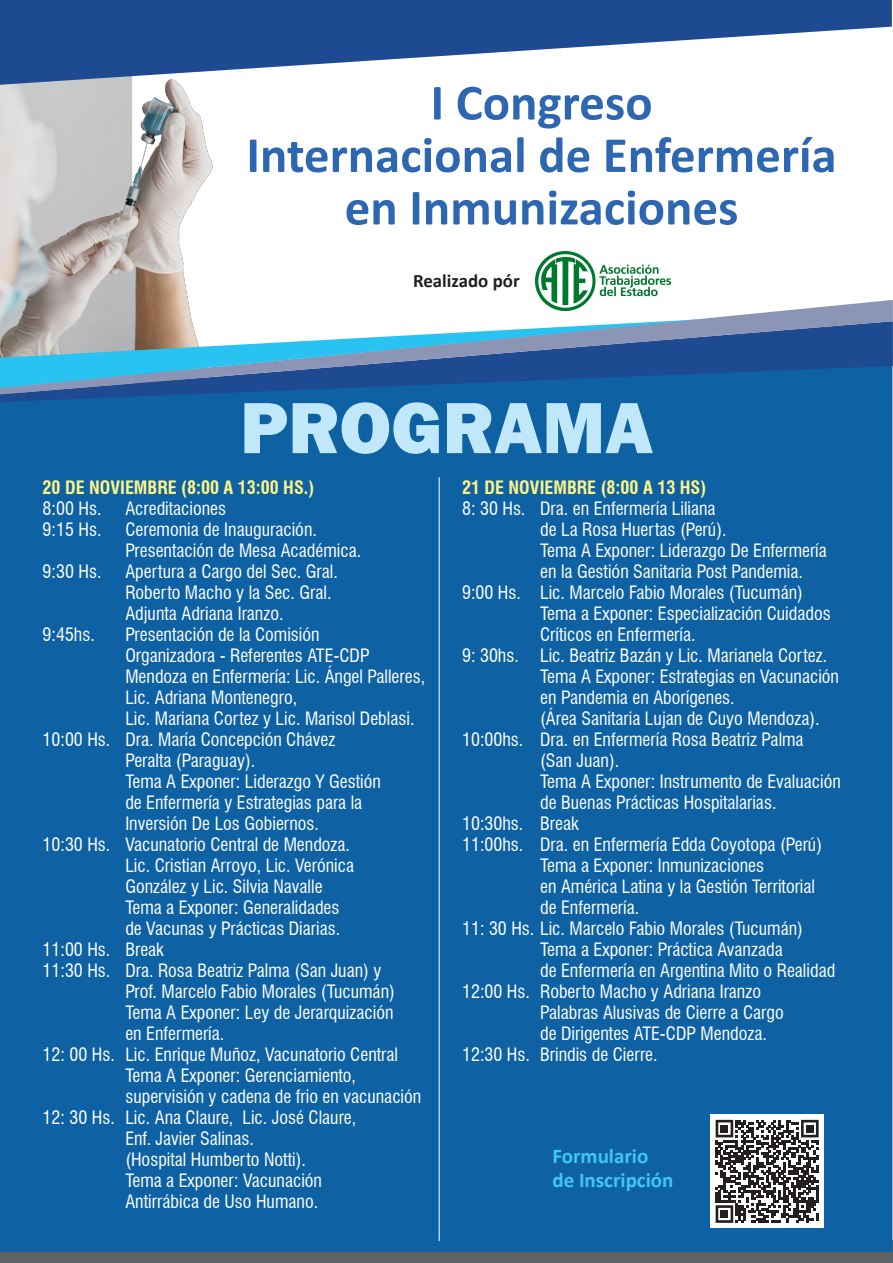
<style>
.page{position:relative;width:893px;height:1263px;background:#fff}
.page>*{position:absolute;margin:0;border:0;box-sizing:border-box;transform-origin:0 0}
.t1{font:800 75px "Franklin Gothic";color:#c1e8fa}
.t2{font:700 51px/52.5px "Calibri";color:#2d67b2;text-align:center}
.t3{font:700 21px/24px "Calibri";color:#40c7f4}
.t4{font:700 18.9px "Calibri";color:#231f20}
.t5{font:condensed 18px/21px "Swiss 721 BT";color:#fff}
.t6{font:700 condensed 18px "Swiss 721 BT";color:#fff685}
</style>
<div class="page">
<img style="left:0;top:85px;width:213px;height:215px">
<svg style="left:0;top:0;width:892px;height:85px;fill:#1e4a91"></svg>
<div style="left:0;top:1241px;width:893px;height:22px;background:#5e6365"></div>
<div style="left:0;top:402px;width:892px;height:850px;background:#0e62a4"></div>
<svg style="left:0;top:394px;width:893px;height:8px;fill:#0e62a4"></svg>
<svg style="left:0;top:300px;width:893px;height:94px"></svg>
<svg style="left:0;top:319px;width:701px;height:69px"></svg>
<img style="left:535px;top:251px;width:135px;height:60px">
<div style="left:711px;top:1115px;width:113px;height:113px;background:#fff"></div>
<svg style="left:716px;top:1120px;width:103px;height:103px"></svg>
<div style="left:721px;top:1125px;width:7px;height:7px;background:#231f20"></div>
<div style="left:806px;top:1125px;width:8px;height:7px;background:#231f20"></div>
<div style="left:721px;top:1210px;width:7px;height:8px;background:#231f20"></div>
<hr style="left:439px;top:477px;width:1px;height:764px;background:#fff">
<h2 class="t2" style="left:246px;top:74px;width:592px">I Congreso<br>Internacional de Enfermería en Inmunizaciones</h2>
<p class="t4" style="left:413px;top:268px;width:108px">Realizado pór</p>
<h1 class="t1" style="left:240px;top:379px;width:415px">PROGRAMA</h1>
<p class="t6" style="left:43px;top:476px;width:273px">20 DE NOVIEMBRE (8:00 A 13:00 HS.)</p>
<p class="t5" style="left:43px;top:498px;width:60px">8:00 Hs.</p>
<p class="t5" style="left:125px;top:498px;width:102px">Acreditaciones</p>
<p class="t5" style="left:43px;top:519px;width:60px">9:15 Hs.</p>
<p class="t5" style="left:125px;top:519px;width:237px">Ceremonia de Inauguración.<br>Presentación de Mesa Académica.</p>
<p class="t5" style="left:43px;top:561px;width:60px">9:30 Hs.</p>
<p class="t5" style="left:125px;top:561px;width:214px">Apertura a Cargo del Sec. Gral.<br>Roberto Macho y la Sec. Gral.<br>Adjunta Adriana Iranzo.</p>
<p class="t5" style="left:43px;top:624px;width:54px">9:45hs.</p>
<p class="t5" style="left:125px;top:624px;width:196px">Presentación de la Comisión</p>
<p class="t5" style="left:125px;top:645px;width:246px">Organizadora - Referentes ATE-CDP</p>
<p class="t5" style="left:125px;top:666px;width:301px">Mendoza en Enfermería: Lic. Ángel Palleres,</p>
<p class="t5" style="left:125px;top:687px;width:173px">Lic. Adriana Montenegro,</p>
<p class="t5" style="left:125px;top:708px;width:291px">Lic. Mariana Cortez y Lic. Marisol Deblasi.</p>
<p class="t5" style="left:43px;top:729px;width:294px">10:00 Hs. Dra. María Concepción Chávez</p>
<p class="t5" style="left:125px;top:750px;width:131px">Peralta (Paraguay).</p>
<p class="t5" style="left:125px;top:771px;width:257px">Tema A Exponer: Liderazgo Y Gestión</p>
<p class="t5" style="left:125px;top:792px;width:238px">de Enfermería y Estrategias para la</p>
<p class="t5" style="left:125px;top:813px;width:195px">Inversión De Los Gobiernos.</p>
<p class="t5" style="left:43px;top:834px;width:309px">10:30 Hs. Vacunatorio Central de Mendoza.</p>
<p class="t5" style="left:125px;top:855px;width:230px">Lic. Cristian Arroyo, Lic. Verónica</p>
<p class="t5" style="left:125px;top:876px;width:199px">González y Lic. Silvia Navalle</p>
<p class="t5" style="left:125px;top:897px;width:216px">Tema a Exponer: Generalidades</p>
<p class="t5" style="left:125px;top:918px;width:216px">de Vacunas y Prácticas Diarias.</p>
<p class="t5" style="left:43px;top:939px;width:123px">11:00 Hs. Break</p>
<p class="t5" style="left:43px;top:960px;width:340px">11:30 Hs. Dra. Rosa Beatriz Palma (San Juan) y</p>
<p class="t5" style="left:125px;top:981px;width:271px">Prof. Marcelo Fabio Morales (Tucumán)</p>
<p class="t5" style="left:125px;top:1002px;width:270px">Tema A Exponer: Ley de Jerarquización</p>
<p class="t5" style="left:125px;top:1023px;width:101px">en Enfermería.</p>
<p class="t5" style="left:43px;top:1044px;width:357px">12: 00 Hs. Lic. Enrique Muñoz, Vacunatorio Central</p>
<p class="t5" style="left:125px;top:1065px;width:232px">Tema A Exponer: Gerenciamiento,</p>
<p class="t5" style="left:125px;top:1086px;width:297px">supervisión y cadena de frio en vacunación</p>
<p class="t5" style="left:43px;top:1107px;width:315px">12: 30 Hs. Lic. Ana Claure, Lic. José Claure,</p>
<p class="t5" style="left:125px;top:1128px;width:130px">Enf. Javier Salinas.</p>
<p class="t5" style="left:125px;top:1149px;width:182px">(Hospital Humberto Notti).</p>
<p class="t5" style="left:125px;top:1170px;width:198px">Tema a Exponer: Vacunación</p>
<p class="t5" style="left:125px;top:1191px;width:194px">Antirrábica de Uso Humano.</p>
<p class="t6" style="left:462px;top:476px;width:246px">21 DE NOVIEMBRE (8:00 A 13 HS)</p>
<p class="t5" style="left:462px;top:498px;width:255px">8: 30 Hs. Dra. en Enfermería Liliana</p>
<p class="t5" style="left:540px;top:519px;width:188px">de La Rosa Huertas (Perú).</p>
<p class="t5" style="left:540px;top:540px;width:288px">Tema A Exponer: Liderazgo De Enfermería</p>
<p class="t5" style="left:540px;top:561px;width:264px">en la Gestión Sanitaria Post Pandemia.</p>
<p class="t5" style="left:462px;top:582px;width:342px">9:00 Hs. Lic. Marcelo Fabio Morales (Tucumán)</p>
<p class="t5" style="left:540px;top:603px;width:292px">Tema a Exponer: Especialización Cuidados</p>
<p class="t5" style="left:540px;top:624px;width:157px">Críticos en Enfermería.</p>
<p class="t5" style="left:462px;top:645px;width:367px">9: 30hs. Lic. Beatriz Bazán y Lic. Marianela Cortez.</p>
<p class="t5" style="left:540px;top:666px;width:300px">Tema A Exponer: Estrategias en Vacunación</p>
<p class="t5" style="left:540px;top:687px;width:196px">en Pandemia en Aborígenes.</p>
<p class="t5" style="left:540px;top:708px;width:281px">(Área Sanitaria Lujan de Cuyo Mendoza).</p>
<p class="t5" style="left:462px;top:729px;width:343px">10:00hs. Dra. en Enfermería Rosa Beatriz Palma</p>
<p class="t5" style="left:540px;top:750px;width:81px">(San Juan).</p>
<p class="t5" style="left:540px;top:771px;width:302px">Tema A Exponer: Instrumento de Evaluación</p>
<p class="t5" style="left:540px;top:792px;width:238px">de Buenas Prácticas Hospitalarias.</p>
<p class="t5" style="left:462px;top:813px;width:118px">10:30hs. Break</p>
<p class="t5" style="left:462px;top:834px;width:362px">11:00hs. Dra. en Enfermería Edda Coyotopa (Perú)</p>
<p class="t5" style="left:540px;top:855px;width:226px">Tema a Exponer: Inmunizaciones</p>
<p class="t5" style="left:540px;top:876px;width:276px">en América Latina y la Gestión Territorial</p>
<p class="t5" style="left:540px;top:897px;width:101px">de Enfermería.</p>
<p class="t5" style="left:462px;top:918px;width:342px">11: 30 Hs. Lic. Marcelo Fabio Morales (Tucumán)</p>
<p class="t5" style="left:540px;top:939px;width:244px">Tema a Exponer: Práctica Avanzada</p>
<p class="t5" style="left:540px;top:960px;width:297px">de Enfermería en Argentina Mito o Realidad</p>
<p class="t5" style="left:462px;top:981px;width:300px">12:00 Hs. Roberto Macho y Adriana Iranzo</p>
<p class="t5" style="left:540px;top:1002px;width:245px">Palabras Alusivas de Cierre a Cargo</p>
<p class="t5" style="left:540px;top:1023px;width:228px">de Dirigentes ATE-CDP Mendoza.</p>
<p class="t5" style="left:462px;top:1044px;width:197px">12:30 Hs. Brindis de Cierre.</p>
<p class="t3" style="left:552px;top:1143px;width:123px">Formulario de Inscripción</p>
</div>
